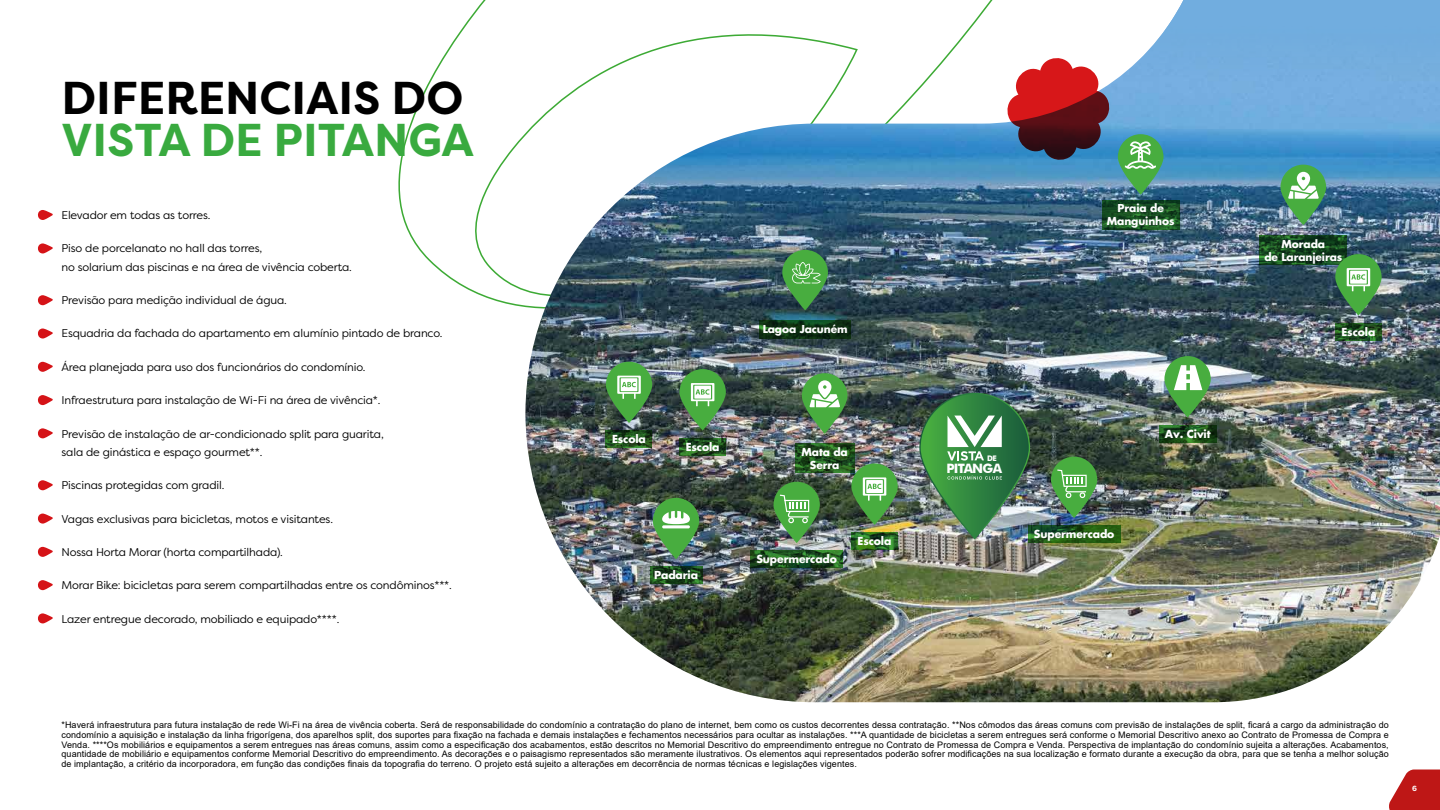
<style>
.page{position:relative;width:1440px;height:810px;background:#fff}
.page>*{position:absolute;margin:0;border:0;box-sizing:border-box;transform-origin:0 0}
.t1{font:700 45.97px "Filson Pro";color:#000}
.t2{font:700 45.97px "Filson Pro";color:#39aa3f}
.t3{font:700 12.98px "Futura BT";letter-spacing:-.06em;color:#fff}
.t4{font:11.25px/18.4px "Filson Pro";letter-spacing:-.01em;color:#000}
.t5{font:700 10.8px "Futura Std";letter-spacing:-.01em;color:#fff}
.t6{font:700 10.65px/12.8px "Futura Std";letter-spacing:-.01em;color:#fff;text-align:center}
.t7{font:9px/9.8px "Arial";letter-spacing:.01em;color:#000;text-align:justify}
.t8{font:700 7.65px "Futura BT";color:#fff}
.t9{font:700 7.5px "Filson Pro";color:#fff}
</style>
<div class="page">
<svg style="left:453px;top:5px;width:72px;height:302px"></svg>
<img style="left:525px;top:0;width:915px;height:702px">
<svg style="left:1159px;top:425px;width:57px;height:17px"></svg>
<svg style="left:1164px;top:356px;width:47px;height:61px;background:#4c9749"></svg>
<svg style="left:1174px;top:365px;width:28px;height:25px"></svg>
<svg style="left:851px;top:532px;width:47px;height:18px"></svg>
<svg style="left:851px;top:463px;width:47px;height:62px;background:#4a9543"></svg>
<svg style="left:863px;top:477px;width:23px;height:24px"></svg>
<svg style="left:606px;top:430px;width:46px;height:18px"></svg>
<svg style="left:606px;top:362px;width:46px;height:61px;background:#489645"></svg>
<svg style="left:617px;top:376px;width:24px;height:23px"></svg>
<svg style="left:679px;top:438px;width:47px;height:17px"></svg>
<svg style="left:680px;top:369px;width:46px;height:61px;background:#509c4c"></svg>
<svg style="left:691px;top:383px;width:23px;height:23px"></svg>
<svg style="left:751px;top:550px;width:92px;height:18px;background:#1f5520"></svg>
<svg style="left:774px;top:482px;width:46px;height:61px;background:#4f974b"></svg>
<svg style="left:780px;top:495px;width:29px;height:28px"></svg>
<svg style="left:1028px;top:525px;width:93px;height:18px;background:#1f5717"></svg>
<svg style="left:1051px;top:457px;width:46px;height:61px"></svg>
<svg style="left:1057px;top:469px;width:30px;height:29px"></svg>
<svg style="left:650px;top:566px;width:52px;height:18px"></svg>
<svg style="left:653px;top:498px;width:46px;height:61px;background:#52a050"></svg>
<svg style="left:662px;top:511px;width:28px;height:13px"></svg>
<hr style="left:662px;top:525px;width:28px;height:3px;background:#fff;border-radius:2px">
<svg style="left:1102px;top:200px;width:78px;height:29px;background:#185023"></svg>
<svg style="left:1260px;top:235px;width:87px;height:29px;background:#14451e"></svg>
<svg style="left:1280px;top:165px;width:46px;height:60px"></svg>
<svg style="left:795px;top:444px;width:59px;height:29px;background:#22551e"></svg>
<svg style="left:802px;top:373px;width:46px;height:61px;background:#559950"></svg>
<svg style="left:810px;top:380px;width:30px;height:27px"></svg>
<svg style="left:760px;top:320px;width:91px;height:19px;background:#0f3614"></svg>
<svg style="left:782px;top:250px;width:46px;height:60px;background:#429145"></svg>
<svg style="left:792px;top:262px;width:29px;height:21px"></svg>
<svg style="left:1335px;top:323px;width:47px;height:17px"></svg>
<svg style="left:1335px;top:254px;width:47px;height:62px;background:#489549"></svg>
<svg style="left:1347px;top:268px;width:23px;height:23px"></svg>
<svg style="left:919px;top:393px;width:111px;height:146px"></svg>
<img style="left:921px;top:394px;width:108px;height:143px;border-radius:54px">
<svg style="left:948px;top:475px;width:54px;height:5px"></svg>
<svg style="left:947px;top:416px;width:55px;height:45px"></svg>
<svg style="left:1007px;top:0;width:433px;height:199px;background:#7aa2c4"></svg>
<svg style="left:37px;top:210px;width:16px;height:10px"></svg>
<svg style="left:38px;top:243px;width:15px;height:11px"></svg>
<svg style="left:38px;top:295px;width:15px;height:11px"></svg>
<svg style="left:38px;top:395px;width:15px;height:10px"></svg>
<svg style="left:38px;top:328px;width:15px;height:11px"></svg>
<svg style="left:38px;top:480px;width:15px;height:11px"></svg>
<svg style="left:37px;top:547px;width:16px;height:10px"></svg>
<svg style="left:38px;top:613px;width:15px;height:11px"></svg>
<svg style="left:38px;top:428px;width:15px;height:11px"></svg>
<svg style="left:37px;top:362px;width:16px;height:10px"></svg>
<svg style="left:38px;top:513px;width:15px;height:11px"></svg>
<svg style="left:38px;top:580px;width:15px;height:10px"></svg>
<svg style="left:1389px;top:769px;width:51px;height:41px"></svg>
<h1 class="t1" style="left:62px;top:69px;width:403px">DIFERENCIAIS DO</h1>
<h1 class="t2" style="left:62px;top:111px;width:414px">VISTA DE PITANGA</h1>
<p class="t4" style="left:62px;top:205px;width:151px">Elevador em todas as torres.</p>
<p class="t4" style="left:62px;top:239px;width:292px">Piso de porcelanato no hall das torres,<br>no solarium das piscinas e na área de vivência coberta.</p>
<p class="t4" style="left:62px;top:291px;width:227px">Previsão para medição individual de água.</p>
<p class="t4" style="left:62px;top:324px;width:383px">Esquadria da fachada do apartamento em alumínio pintado de branco.</p>
<p class="t4" style="left:62px;top:357px;width:306px">Área planejada para uso dos funcionários do condomínio.</p>
<p class="t4" style="left:62px;top:391px;width:321px">Infraestrutura para instalação de Wi-Fi na área de vivência*.</p>
<p class="t4" style="left:62px;top:424px;width:324px">Previsão de instalação de ar-condicionado split para guarita, sala de ginástica e espaço gourmet**.</p>
<p class="t4" style="left:62px;top:476px;width:165px">Piscinas protegidas com gradil.</p>
<p class="t4" style="left:62px;top:509px;width:273px">Vagas exclusivas para bicicletas, motos e visitantes.</p>
<p class="t4" style="left:62px;top:543px;width:223px">Nossa Horta Morar (horta compartilhada).</p>
<p class="t4" style="left:62px;top:576px;width:392px">Morar Bike: bicicletas para serem compartilhadas entre os condôminos***.</p>
<p class="t4" style="left:62px;top:609px;width:279px">Lazer entregue decorado, mobiliado e equipado****.</p>
<p class="t5" style="left:612px;top:432px;width:35px">Escola</p>
<p class="t5" style="left:686px;top:439px;width:35px">Escola</p>
<p class="t5" style="left:654px;top:568px;width:46px">Padaria</p>
<p class="t6" style="left:1107px;top:202px;width:69px">Praia de<br>Manguinhos</p>
<p class="t6" style="left:1264px;top:237px;width:80px">Morada<br>de Laranjeiras</p>
<p class="t6" style="left:763px;top:322px;width:87px">Lagoa Jacuném</p>
<p class="t5" style="left:1341px;top:325px;width:35px">Escola</p>
<p class="t6" style="left:802px;top:446px;width:48px">Mata da<br>Serra</p>
<p class="t5" style="left:756px;top:552px;width:82px">Supermercado</p>
<p class="t5" style="left:858px;top:534px;width:35px">Escola</p>
<p class="t8" style="left:987px;top:453px;width:11px">DE</p>
<h2 class="t3" style="left:947px;top:461px;width:57px">PITANGA</h2>
<p class="t5" style="left:1034px;top:527px;width:82px">Supermercado</p>
<p class="t5" style="left:1165px;top:426px;width:47px">Av. Civit</p>
<p class="t7" style="left:62px;top:720px;width:1329px">*Haverá infraestrutura para futura instalação de rede Wi-Fi na área de vivência coberta. Será de responsabilidade do condomínio a contratação do plano de internet, bem como os custos decorrentes dessa contratação. **Nos cômodos das áreas comuns com previsão de instalações de split, ficará a cargo da administração do condomínio a aquisição e instalação da linha frigorígena, dos aparelhos split, dos suportes para fixação na fachada e demais instalações e fechamentos necessários para ocultar as instalações. ***A quantidade de bicicletas a serem entregues será conforme o Memorial Descritivo anexo ao Contrato de Promessa de Compra e Venda. ****Os mobiliários e equipamentos a serem entregues nas áreas comuns, assim como a especificação dos acabamentos, estão descritos no Memorial Descritivo do empreendimento entregue no Contrato de Promessa de Compra e Venda. Perspectiva de implantação do condomínio sujeita a alterações. Acabamentos, quantidade de mobiliário e equipamentos conforme Memorial Descritivo do empreendimento. As decorações e o paisagismo representados são meramente ilustrativos. Os elementos aqui representados poderão sofrer modificações na sua localização e formato durante a execução da obra, para que se tenha a melhor solução de implantação, a critério da incorporadora, em função das condições finais da topografia do terreno. O projeto está sujeito a alterações em decorrência de normas técnicas e legislações vigentes.</p>
<p class="t9" style="left:1412px;top:783px;width:6px">6</p>
</div>
